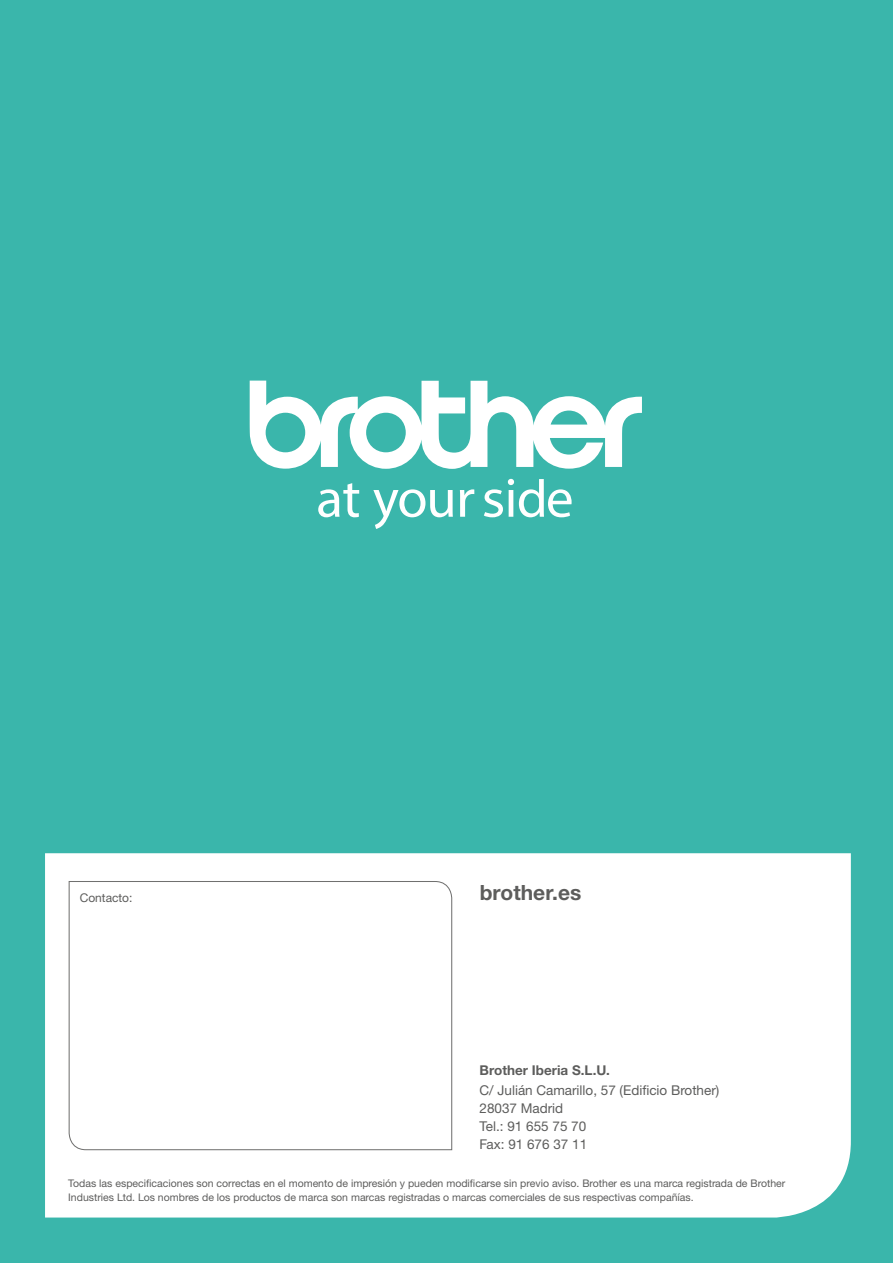
<style>
.page{position:relative;width:893px;height:1263px;background:#3ab6ab}
.page>*{position:absolute;margin:0;border:0;box-sizing:border-box;transform-origin:0 0}
.t1{font:700 21px "Helvetica Neue LTW1 G";color:#5d5d5c}
.t2{font:13.5px/18px "Helvetica Neue LTW1 G";color:#5d5d5c}
.t3{font:700 13.5px "Helvetica Neue LTW1 G";color:#5d5d5c}
.t4{font:12px "Helvetica Neue LTW1 G";color:#5d5d5c}
.t5{font:10.5px/13.5px "Helvetica Neue LTW1 G";color:#5d5d5c}
</style>
<div class="page">
<div style="left:45px;top:853px;width:806px;height:364px;background:#fff"></div>
<div style="left:68px;top:880px;width:385px;height:271px;background:#fff"></div>
<svg style="left:250px;top:381px;width:392px;height:88px"></svg>
<svg style="left:318px;top:483px;width:41px;height:34px"></svg>
<svg style="left:373px;top:489px;width:80px;height:40px"></svg>
<svg style="left:460px;top:489px;width:14px;height:28px"></svg>
<svg style="left:484px;top:479px;width:88px;height:38px"></svg>
<div style="left:478px;top:884px;width:334px;height:23px;background:#fff"></div>
<p class="t4" style="left:80px;top:890px;width:54px">Contacto:</p>
<h1 class="t1" style="left:480px;top:880px;width:103px">brother.es</h1>
<p class="t3" style="left:479px;top:1061px;width:132px">Brother Iberia S.L.U.</p>
<p class="t2" style="left:479px;top:1081px;width:241px">C/ Julián Camarillo, 57 (Edificio Brother)<br>28037 Madrid<br>Tel.: 91 655 75 70<br>Fax: 91 676 37 11</p>
<p class="t5" style="left:68px;top:1177px;width:719px">Todas las especificaciones son correctas en el momento de impresión y pueden modificarse sin previo aviso. Brother es una marca registrada de Brother<br>Industries Ltd. Los nombres de los productos de marca son marcas registradas o marcas comerciales de sus respectivas compañías.</p>
</div>
